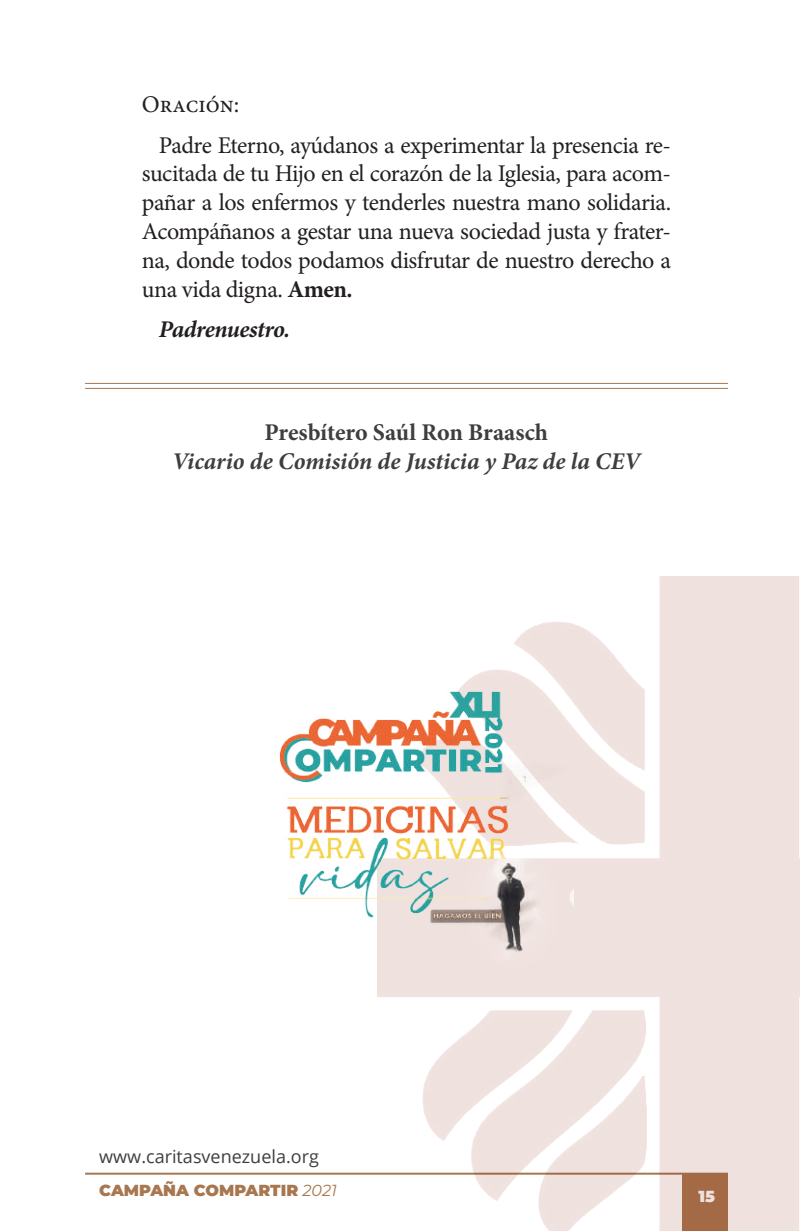
<style>
.page{position:relative;width:800px;height:1231px;background:#fff}
.page>*{position:absolute;margin:0;border:0;box-sizing:border-box;transform-origin:0 0}
.t1{font:24px/28.8px "Minion Pro";letter-spacing:-.02em;color:#231f20}
.t2{font:italic 700 24px "Minion Pro";color:#3e3e3f}
.t3{font:700 24px "Minion Pro";letter-spacing:-.005em;color:#3e3e3f}
.t4{font:italic 700 24px "Minion Pro";letter-spacing:-.025em;color:#231f20}
.t5{font:18px "Open Sans";color:#3e3e3f}
.t6{font:900 16px "Montserrat";color:#a77750}
.t7{font:900 16px "Montserrat";color:#fff}
.s1{font-weight:700}
.s2{font-weight:400;font-style:italic}
</style>
<div class="page">
<hr style="left:85px;top:1172px;width:642px;height:2px;background:#a77750">
<hr style="left:85px;top:383px;width:642px;height:1px;background:#a77750">
<hr style="left:85px;top:388px;width:642px;height:1px;background:#a77750">
<img style="left:377px;top:576px;width:422px;height:654px">
<img style="left:279px;top:638px;width:294px;height:351px">
<p class="t1" style="left:159px;top:85px;width:513px;line-height:40.2px;text-indent:-17px">Oración:<br>Padre Eterno, ayúdanos a experimentar la presencia re-</p>
<p class="t1" style="left:142px;top:159px;width:530px;text-align:justify">sucitada de tu Hijo en el corazón de la Iglesia, para acom&shy;pañar a los enfermos y tenderles nuestra mano solidaria.<br>Acompáñanos a gestar una nueva sociedad justa y frater&shy;na, donde todos podamos disfrutar de nuestro derecho a una vida digna. <span class="s1">Amen.</span></p>
<p class="t4" style="left:159px;top:312px;width:133px">Padrenuestro.</p>
<p class="t3" style="left:264px;top:418px;width:285px">Presbítero Saúl Ron Braasch</p>
<p class="t2" style="left:172px;top:444px;width:470px">Vicario de Comisión de Justicia y Paz de la CEV</p>
<p class="t5" style="left:99px;top:1143px;width:221px">www.caritasvenezuela.org</p>
<p class="t6" style="left:99px;top:1177px;width:239px">CAMPAÑA COMPARTIR <span class="s2">2021</span></p>
<p class="t7" style="left:698px;top:1183px;width:18px">15</p>
</div>
